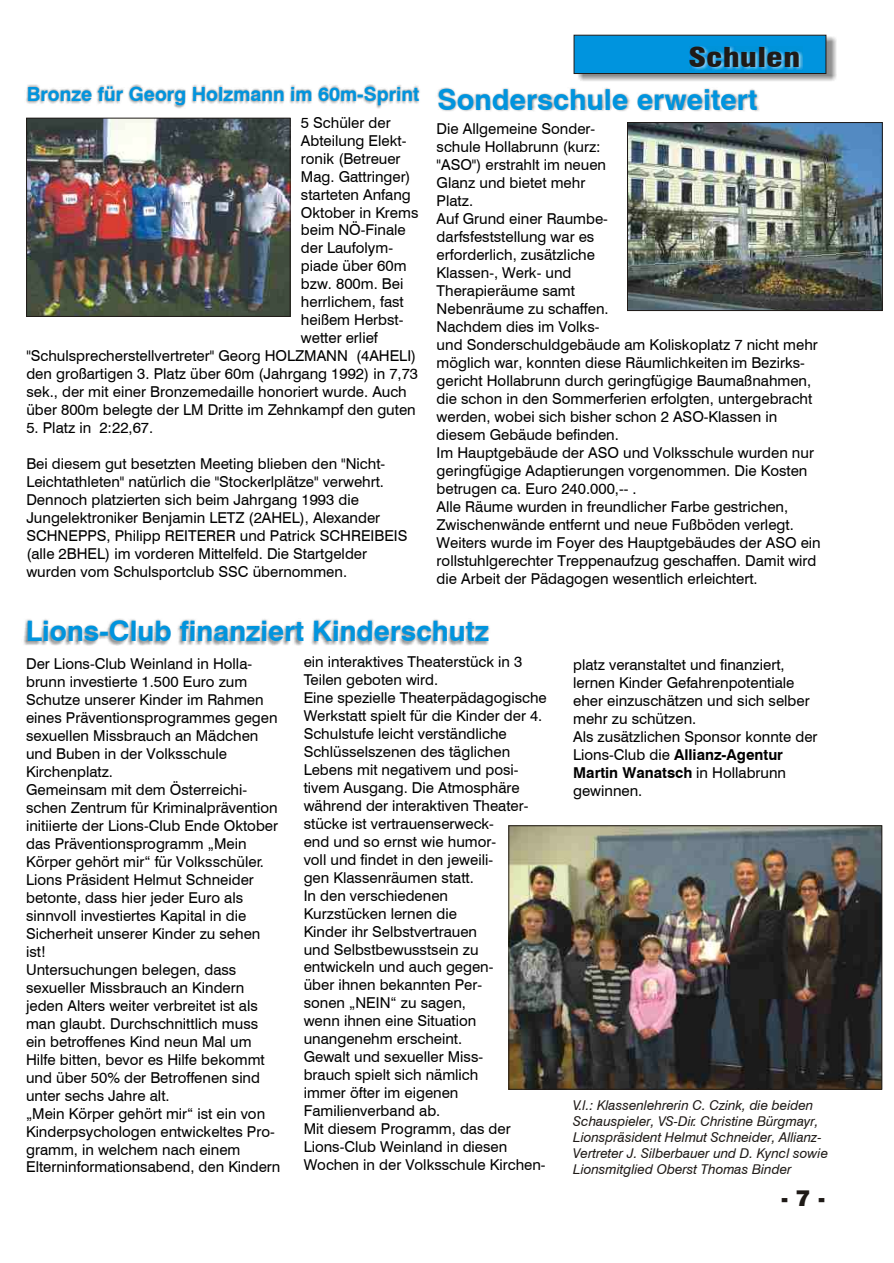
<style>
.page{position:relative;width:894px;height:1263px;background:#fff}
.page>*{position:absolute;margin:0;border:0;box-sizing:border-box;transform-origin:0 0}
.t1{font:700 28.2px "Swis 721 BT";color:#0094de}
.t2{font:26.7px "Swis 721 Blk Cn BT";color:#1f1a17;scale:1.26 1}
.t3{font:22.2px "Swis 721 Blk BT";color:#1f1a17}
.t4{font:700 19.5px "Swis 721 BT";color:#0094de}
.t5{font:15px/18px "Swis 721 BT";color:#000}
.t6{font:italic 13.5px/16.2px "Swis 721 BT";color:#1f1a17}
.s1{font-size:29.1px}
.s2{font-weight:700}
</style>
<div class="page">
<img style="left:578px;top:37px;width:258px;height:44px">
<div style="left:574px;top:35px;width:252px;height:39px;background:#0094de;border:1px solid #1f1a17"></div>
<img style="left:690px;top:46px;width:113px;height:24px">
<img style="left:511px;top:827px;width:369px;height:261px">
<div style="left:509px;top:825px;width:373px;height:265px;border:1px solid #1f1a17"></div>
<img style="left:28px;top:120px;width:260px;height:195px">
<div style="left:26px;top:118px;width:264px;height:199px;border:1px solid #1f1a17"></div>
<img style="left:629px;top:124px;width:252px;height:185px">
<div style="left:627px;top:122px;width:256px;height:189px;border:1px solid #1f1a17"></div>
<img style="left:26px;top:85px;width:394px;height:23px">
<img style="left:437px;top:87px;width:323px;height:25px">
<img style="left:23px;top:619px;width:467px;height:26px">
<h2 class="t2" style="left:689px;top:47px;width:90px">Schulen</h2>
<h3 class="t4" style="left:27px;top:86px;width:732px">Bronze für Georg Holzmann im 60m-Sprint <span class="s1">Sonderschule erweitert</span></h3>
<p class="t5" style="left:301px;top:115px;width:91px">5 Schüler der</p>
<p class="t5" style="left:301px;top:133px;width:107px">Abteilung Elekt-</p>
<p class="t5" style="left:301px;top:151px;width:101px">ronik (Betreuer</p>
<p class="t5" style="left:301px;top:169px;width:111px">Mag. Gattringer)</p>
<p class="t5" style="left:301px;top:187px;width:111px">starteten Anfang</p>
<p class="t5" style="left:301px;top:205px;width:119px">Oktober in Krems</p>
<p class="t5" style="left:301px;top:223px;width:106px">beim NÖ-Finale</p>
<p class="t5" style="left:301px;top:241px;width:94px">der Laufolym-</p>
<p class="t5" style="left:301px;top:259px;width:107px">piade über 60m</p>
<p class="t5" style="left:301px;top:277px;width:104px">bzw. 800m. Bei</p>
<p class="t5" style="left:301px;top:295px;width:104px">herrlichem, fast</p>
<p class="t5" style="left:301px;top:312px;width:104px">heißem Herbst-</p>
<p class="t5" style="left:301px;top:330px;width:78px">wetter erlief</p>
<p class="t5" style="left:26px;top:348px;width:391px">"Schulsprecherstellvertreter" Georg HOLZMANN (4AHELI)</p>
<p class="t5" style="left:26px;top:366px;width:393px">den großartigen 3. Platz über 60m (Jahrgang 1992) in 7,73</p>
<p class="t5" style="left:26px;top:384px;width:382px">sek., der mit einer Bronzemedaille honoriert wurde. Auch</p>
<p class="t5" style="left:26px;top:402px;width:391px">über 800m belegte der LM Dritte im Zehnkampf den guten</p>
<p class="t5" style="left:26px;top:420px;width:128px">5. Platz in 2:22,67.</p>
<p class="t5" style="left:26px;top:456px;width:383px">Bei diesem gut besetzten Meeting blieben den "Nicht-Leichtathleten" natürlich die "Stockerlplätze" verwehrt.<br>Dennoch platzierten sich beim Jahrgang 1993 die Jungelektroniker Benjamin LETZ (2AHEL), Alexander SCHNEPPS, Philipp REITERER und Patrick SCHREIBEIS (alle 2BHEL) im vorderen Mittelfeld. Die Startgelder wurden vom Schulsportclub SSC übernommen.</p>
<p class="t5" style="left:437px;top:121px;width:386px">Die Allgemeine Sonder-<br>schule Hollabrunn (kurz:<br>"ASO") erstrahlt im neuen<br>Glanz und bietet mehr<br>Platz.<br>Auf Grund einer Raumbe-<br>darfsfeststellung war es<br>erforderlich, zusätzliche<br>Klassen-, Werk- und<br>Therapieräume samt<br>Nebenräume zu schaffen.<br>Nachdem dies im Volks-<br>und Sonderschuldgebäude am Koliskoplatz 7 nicht mehr möglich war, konnten diese Räumlichkeiten im Bezirks&shy;gericht Hollabrunn durch geringfügige Baumaßnahmen, die schon in den Sommerferien erfolgten, untergebracht werden, wobei sich bisher schon 2 ASO-Klassen in diesem Gebäude befinden.<br>Im Hauptgebäude der ASO und Volksschule wurden nur geringfügige Adaptierungen vorgenommen. Die Kosten betrugen ca. Euro 240.000,-- .<br>Alle Räume wurden in freundlicher Farbe gestrichen, Zwischenwände entfernt und neue Fußböden verlegt.<br>Weiters wurde im Foyer des Hauptgebäudes der ASO ein rollstuhlgerechter Treppenaufzug geschaffen. Damit wird die Arbeit der Pädagogen wesentlich erleichtert.</p>
<h1 class="t1" style="left:26px;top:620px;width:465px">Lions-Club finanziert Kinderschutz</h1>
<p class="t5" style="left:26px;top:656px;width:256px">Der Lions-Club Weinland in Holla&shy;brunn investierte 1.500 Euro zum<br>Schutze unserer Kinder im Rahmen eines Präventionsprogrammes gegen sexuellen Missbrauch an Mädchen und Buben in der Volksschule<br>Kirchenplatz.<br>Gemeinsam mit dem Österreichi&shy;schen Zentrum für Kriminalprävention initiierte der Lions-Club Ende Oktober das Präventionsprogramm „Mein<br>Körper gehört mir“ für Volksschüler.<br>Lions Präsident Helmut Schneider betonte, dass hier jeder Euro als sinnvoll investiertes Kapital in die<br>Sicherheit unserer Kinder zu sehen ist!<br>Untersuchungen belegen, dass sexueller Missbrauch an Kindern jeden Alters weiter verbreitet ist als man glaubt. Durchschnittlich muss ein betroffenes Kind neun Mal um<br>Hilfe bitten, bevor es Hilfe bekommt und über 50% der Betroffenen sind unter sechs Jahre alt.<br>„Mein Körper gehört mir“ ist ein von<br>Kinderpsychologen entwickeltes Pro&shy;gramm, in welchem nach einem<br>Elterninformationsabend, den Kindern</p>
<p class="t5" style="left:304px;top:654px;width:245px">ein interaktives Theaterstück in 3<br>Teilen geboten wird.<br>Eine spezielle Theaterpädagogische<br>Werkstatt spielt für die Kinder der 4.<br>Schulstufe leicht verständliche<br>Schlüsselszenen des täglichen<br>Lebens mit negativem und posi&shy;tivem Ausgang. Die Atmosphäre während der interaktiven Theater&shy;stücke ist vertrauenserweck-<br>end und so ernst wie humor-<br>voll und findet in den jeweili-<br>gen Klassenräumen statt.<br>In den verschiedenen<br>Kurzstücken lernen die<br>Kinder ihr Selbstvertrauen<br>und Selbstbewusstsein zu entwickeln und auch gegen-<br>über ihnen bekannten Per-<br>sonen „NEIN“ zu sagen,<br>wenn ihnen eine Situation unangenehm erscheint.<br>Gewalt und sexueller Miss-<br>brauch spielt sich nämlich<br>immer öfter im eigenen<br>Familienverband ab.<br>Mit diesem Programm, das der<br>Lions-Club Weinland in diesen<br>Wochen in der Volksschule Kirchen-</p>
<p class="t5" style="left:573px;top:657px;width:246px">platz veranstaltet und finanziert, lernen Kinder Gefahrenpotentiale eher einzuschätzen und sich selber mehr zu schützen.<br>Als zusätzlichen Sponsor konnte der<br>Lions-Club die <span class="s2">Allianz-Agentur<br>Martin Wanatsch</span> in Hollabrunn gewinnen.</p>
<p class="t6" style="left:573px;top:1098px;width:256px">V.l.: Klassenlehrerin C. Czink, die beiden Schauspieler, VS-Dir. Christine Bürgmayr, Lionspräsident Helmut Schneider, Allianz-Vertreter J. Silberbauer und D. Kyncl sowie Lionsmitglied Oberst Thomas Binder</p>
<h3 class="t3" style="left:781px;top:1189px;width:46px">-7-</h3>
</div>
